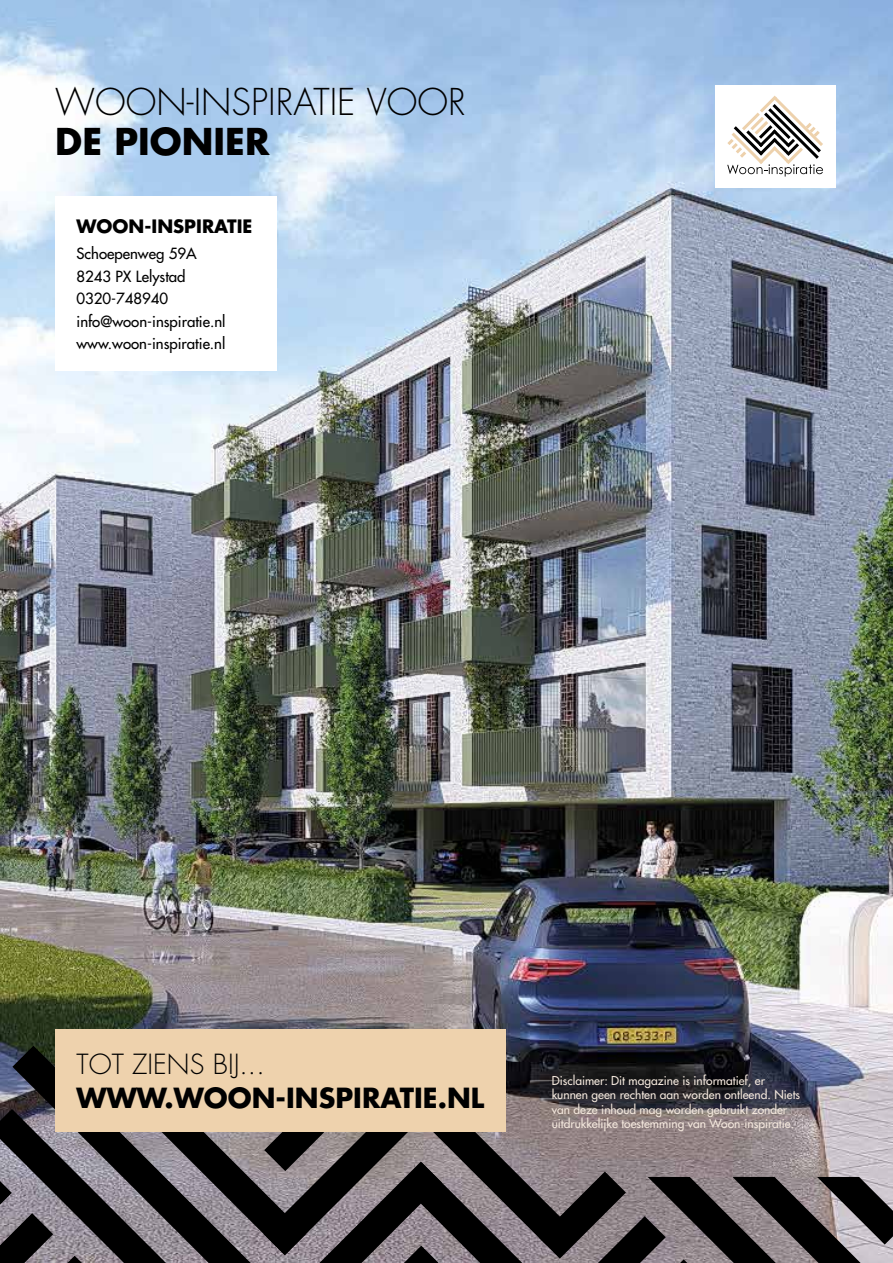
<style>
.page{position:relative;width:893px;height:1263px;background:#fff}
.page>*{position:absolute;margin:0;border:0;box-sizing:border-box;transform-origin:0 0}
.t1{font:300 36px "Futura Std";color:#000}
.t2{font:700 36px "Futura Std";color:#000}
.t3{font:700 27px "Futura Std";color:#000}
.t4{font:300 27px "Futura Std";color:#000}
.t5{font:700 18px "Futura Std";color:#000}
.t6{font:500 15px/22.5px "Futura Std";color:#000}
.t7{font:500 12px/14.4px "Futura Std";color:#f4e8dd}
</style>
<div class="page">
<img style="left:0;top:0;width:893px;height:1009px">
<svg style="left:0;top:1009px;width:893px;height:254px;background:#5d595e"></svg>
<div style="left:55px;top:1029px;width:451px;height:102px;background:#eed2ad"></div>
<div style="left:715px;top:85px;width:121px;height:102px;background:#fff"></div>
<svg style="left:727px;top:96px;width:96px;height:81px"></svg>
<div style="left:55px;top:197px;width:221px;height:174px;background:#fff"></div>
<h1 class="t1" style="left:55px;top:80px;width:412px">WOON-INSPIRATIE VOOR</h1>
<h1 class="t2" style="left:55px;top:118px;width:216px">DE PIONIER</h1>
<h3 class="t5" style="left:77px;top:214px;width:178px">WOON-INSPIRATIE</h3>
<p class="t6" style="left:77px;top:243px;width:151px">Schoepenweg 59A<br>8243 PX Lelystad<br>0320-748940 info@woon-inspiratie.nl www.woon-inspiratie.nl</p>
<h2 class="t4" style="left:77px;top:1048px;width:190px">TOT ZIENS BIJ...</h2>
<h2 class="t3" style="left:77px;top:1080px;width:409px">WWW.WOON-INSPIRATIE.NL</h2>
<p class="t7" style="left:552px;top:1073px;width:250px">Disclaimer: Dit magazine is informatief, er kunnen geen rechten aan worden ontleend. Niets van deze inhoud mag worden gebruikt zonder uitdrukkelijke toestemming van Woon-inspiratie.</p>
</div>
